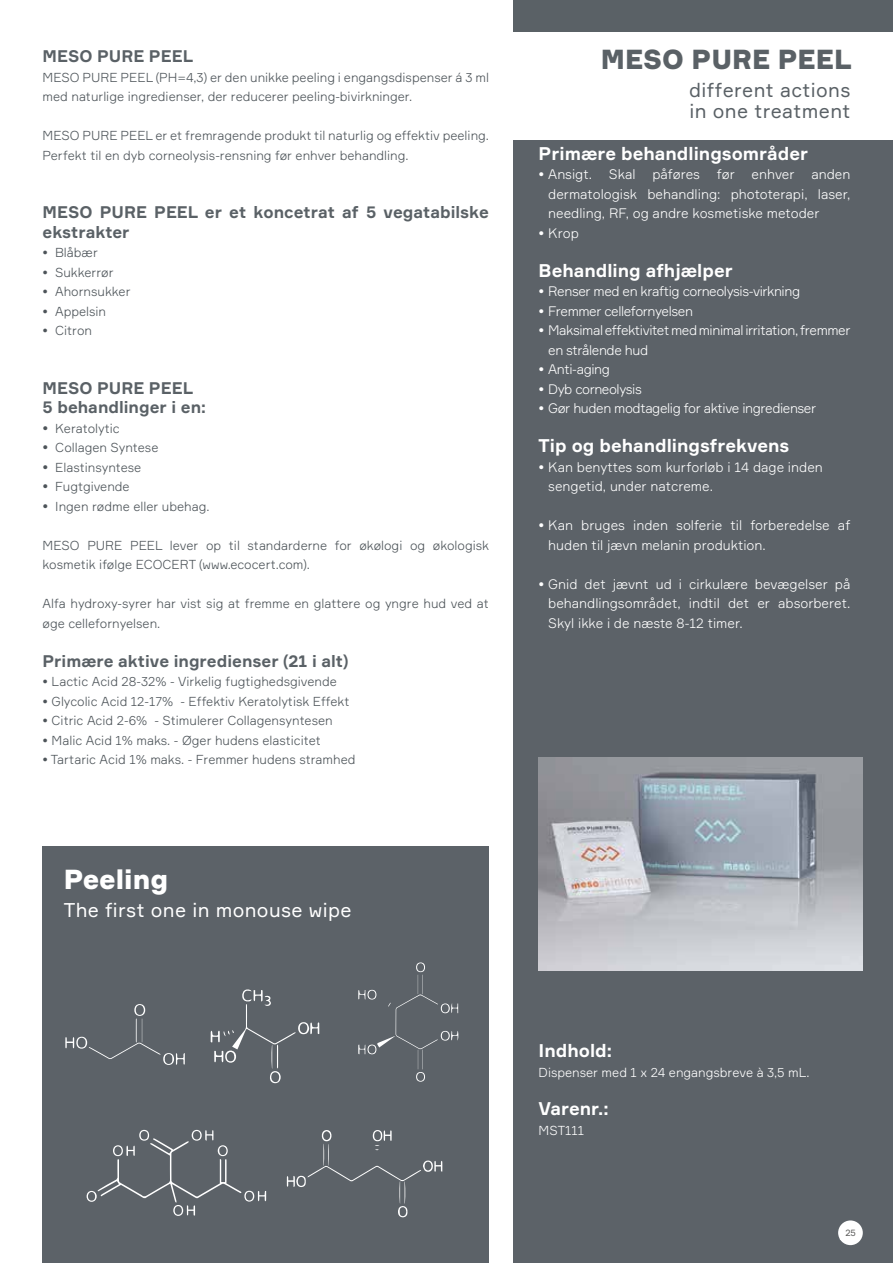
<style>
.page{position:relative;width:893px;height:1263px;background:#fff}
.page>*{position:absolute;margin:0;border:0;box-sizing:border-box;transform-origin:0 0}
.t1{font:900 27px "Formular";color:#5a6166}
.t2{font:900 27px "Formular";color:#fff}
.t3{font:19.5px/21px "Formular";letter-spacing:.02em;color:#5a6166}
.t4{font:19.5px "Formular";letter-spacing:.02em;color:#fff}
.t5{font:700 18px "Formular";color:#fff}
.t6{font:700 16.5px/19.5px "Formular";color:#5a6166}
.t7{font:300 13.5px/19.5px "Formular";letter-spacing:-.005em;color:#fff;text-align:justify}
.t8{font:300 13.5px/19.5px "Formular";letter-spacing:-.03em;color:#fff}
.t9{font:300 12.75px/19.5px "Formular";color:#4d5459}
.t10{font:300 12.75px "Formular";color:#fff}
.t11{font:9px "Formular";color:#000}
.t12{font:9px "Formular";color:#575756}
.s1{font-size:13.5px}
</style>
<div class="page">
<div style="left:514px;top:0;width:379px;height:32px;background:#5a6166"></div>
<div style="left:514px;top:140px;width:379px;height:1123px;background:#5c6268"></div>
<div style="left:43px;top:846px;width:446px;height:417px;background:#5c6268"></div>
<svg style="left:87px;top:1130px;width:179px;height:86px"></svg>
<svg style="left:65px;top:1004px;width:120px;height:61px"></svg>
<svg style="left:211px;top:989px;width:108px;height:94px"></svg>
<svg style="left:287px;top:1130px;width:155px;height:87px"></svg>
<svg style="left:358px;top:962px;width:101px;height:120px"></svg>
<div style="left:838px;top:1220px;width:25px;height:25px;background:#fff;border-radius:50%"></div>
<img style="left:539px;top:758px;width:324px;height:213px">
<p class="t6" style="left:43px;top:46px;width:152px">MESO PURE PEEL</p>
<p class="t9" style="left:43px;top:67px;width:448px">MESO PURE PEEL (PH=4,3) er den unikke peeling i engangsdispenser á 3 ml med naturlige ingredienser, der reducerer peeling-bivirkninger.</p>
<p class="t9" style="left:43px;top:125px;width:448px">MESO PURE PEEL er et fremragende produkt til naturlig og effektiv peeling.<br>Perfekt til en dyb corneolysis-rensning før enhver behandling.</p>
<p class="t6" style="left:43px;top:202px;width:448px">MESO PURE PEEL er et koncetrat af 5 vegatabilske ekstrakter</p>
<p class="t9" style="left:43px;top:242px;width:57px">• Blåbær</p>
<p class="t9" style="left:43px;top:262px;width:73px">• Sukkerrør</p>
<p class="t9" style="left:43px;top:281px;width:89px">• Ahornsukker</p>
<p class="t9" style="left:43px;top:301px;width:65px">• Appelsin</p>
<p class="t9" style="left:43px;top:320px;width:51px">• Citron</p>
<p class="t6" style="left:43px;top:378px;width:165px">MESO PURE PEEL<br>5 behandlinger i en:</p>
<p class="t9" style="left:43px;top:418px;width:79px"><span class="s1">•</span> Keratolytic</p>
<p class="t9" style="left:43px;top:437px;width:117px"><span class="s1">•</span> Collagen Syntese</p>
<p class="t9" style="left:43px;top:457px;width:100px"><span class="s1">•</span> Elastinsyntese</p>
<p class="t9" style="left:43px;top:476px;width:89px"><span class="s1">•</span> Fugtgivende</p>
<p class="t9" style="left:43px;top:496px;width:169px"><span class="s1">•</span> Ingen rødme eller ubehag.</p>
<p class="t9" style="left:43px;top:535px;width:448px">MESO PURE PEEL lever op til standarderne for økølogi og økologisk kosmetik ifølge ECOCERT (www.ecocert.com).</p>
<p class="t9" style="left:43px;top:593px;width:448px">Alfa hydroxy-syrer har vist sig at fremme en glattere og yngre hud ved at øge cellefornyelsen.</p>
<p class="t6" style="left:43px;top:651px;width:307px">Primære aktive ingredienser (21 i alt)</p>
<p class="t9" style="left:43px;top:671px;width:296px">• Lactic Acid 28-32% - Virkelig fugtighedsgivende</p>
<p class="t9" style="left:43px;top:691px;width:308px">• Glycolic Acid 12-17% - Effektiv Keratolytisk Effekt</p>
<p class="t9" style="left:43px;top:710px;width:292px">• Citric Acid 2-6% - Stimulerer Collagensyntesen</p>
<p class="t9" style="left:43px;top:730px;width:280px">• Malic Acid 1% maks. - Øger hudens elasticitet</p>
<p class="t9" style="left:43px;top:749px;width:314px">• Tartaric Acid 1% maks. - Fremmer hudens stramhed</p>
<h1 class="t2" style="left:64px;top:862px;width:106px">Peeling</h1>
<h2 class="t4" style="left:64px;top:898px;width:289px">The first one in monouse wipe</h2>
<h1 class="t1" style="left:601px;top:42px;width:253px">MESO PURE PEEL</h1>
<h2 class="t3" style="left:689px;top:80px;width:163px">different actions in one treatment</h2>
<h3 class="t5" style="left:539px;top:142px;width:271px">Primære behandlingsområder</h3>
<p class="t7" style="left:548px;top:164px;width:304px;text-indent:-10px">• Ansigt. Skal påføres før enhver anden dermatologisk behandling: phototerapi, laser, needling, RF, og andre kosmetiske metoder</p>
<p class="t7" style="left:539px;top:223px;width:42px">• Krop</p>
<h3 class="t5" style="left:539px;top:259px;width:196px">Behandling afhjælper</h3>
<p class="t8" style="left:539px;top:281px;width:263px">• Renser med en kraftig corneolysis-virkning</p>
<p class="t8" style="left:539px;top:301px;width:156px">• Fremmer cellefornyelsen</p>
<p class="t8" style="left:548px;top:320px;width:304px;text-indent:-10px">• Maksimal effektivitet med minimal irritation, fremmer en strålende hud</p>
<p class="t8" style="left:539px;top:359px;width:73px">• Anti-aging</p>
<p class="t8" style="left:539px;top:379px;width:105px">• Dyb corneolysis</p>
<p class="t8" style="left:539px;top:398px;width:279px">• Gør huden modtagelig for aktive ingredienser</p>
<h3 class="t5" style="left:539px;top:434px;width:252px">Tip og behandlingsfrekvens</h3>
<p class="t7" style="left:548px;top:457px;width:276px;text-indent:-10px">• Kan benyttes som kurforløb i 14 dage inden sengetid, under natcreme.</p>
<p class="t7" style="left:548px;top:515px;width:304px;text-indent:-10px">• Kan bruges inden solferie til forberedelse af huden til jævn melanin produktion.</p>
<p class="t7" style="left:548px;top:574px;width:304px;text-indent:-10px">• Gnid det jævnt ud i cirkulære bevægelser på behandlingsområdet, indtil det er absorberet.<br>Skyl ikke i de næste 8-12 timer.</p>
<h3 class="t5" style="left:539px;top:1039px;width:75px">Indhold:</h3>
<p class="t10" style="left:539px;top:1064px;width:272px">Dispenser med 1 x 24 engangsbreve à 3,5 mL.</p>
<h3 class="t5" style="left:539px;top:1097px;width:72px">Varenr.:</h3>
<p class="t10" style="left:539px;top:1122px;width:47px">MST111</p>
<p class="t12" style="left:845px;top:1227px;width:12px">25</p>
<p class="t11" style="left:840px;top:1231px;width:12px">25</p>
</div>
